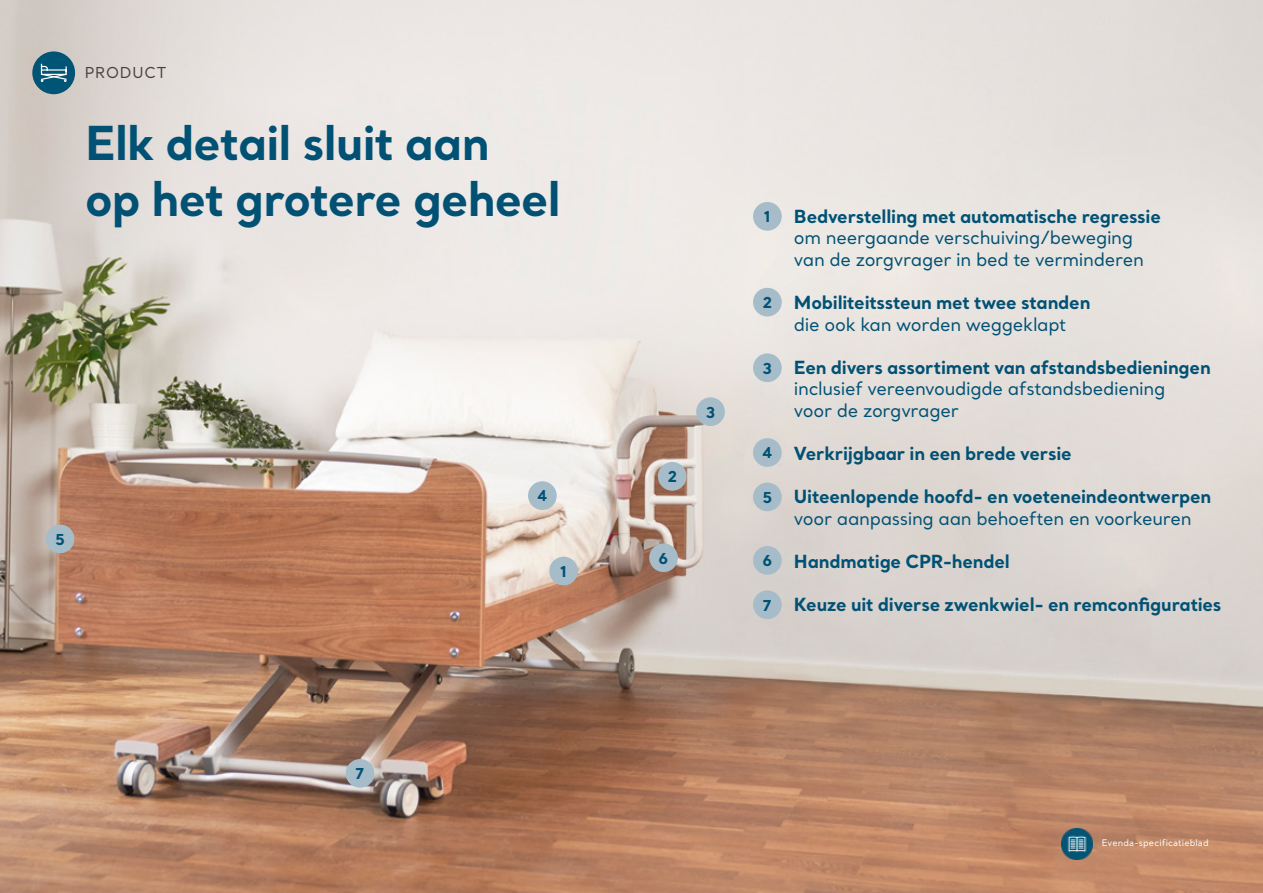
<style>
.page{position:relative;width:1263px;height:893px;background:#fff}
.page>*{position:absolute;margin:0;border:0;box-sizing:border-box;transform-origin:0 0}
.Headline_Santral_Bold_36_43_pt{font:700 46.5px/55.8px "Santral";letter-spacing:-.02em;color:#015174}
.Headline_Santral_Bold_36_43_pt-2{font:700 18px "Santral";letter-spacing:-.015em;color:#015174}
.Headline_Santral_Bold_36_43_pt-3{font:18px/21.6px "Santral";letter-spacing:-.02em;color:#015174}
.Headline_Santral_Bold_36_43_pt-4{font:700 15px "Santral";color:#015174}
.t1{font:15px "Santral";letter-spacing:.055em;color:#3b3d3e}
.Product_description_Santral_Regular_12_1{font:15px "Santral";letter-spacing:.06em;color:#434342}
.Bullet_points_14_pt{font:9px "Santral";letter-spacing:.01em;color:#fff}
</style>
<div class="page">
<img style="left:0;top:0;width:1263px;height:893px">
<div style="left:753px;top:202px;width:29px;height:29px;background:#a7bcc9;border-radius:50%"></div>
<div style="left:549px;top:557px;width:29px;height:28px;background:#a7bcc9;border-radius:50%"></div>
<div style="left:753px;top:288px;width:29px;height:28px;background:#a7bcc9;border-radius:50%"></div>
<div style="left:658px;top:462px;width:29px;height:29px;background:#a7bcc9;border-radius:50%"></div>
<div style="left:753px;top:353px;width:29px;height:29px;background:#a7bcc9;border-radius:50%"></div>
<div style="left:753px;top:438px;width:29px;height:29px;background:#a7bcc9;border-radius:50%"></div>
<div style="left:528px;top:481px;width:29px;height:29px;background:#a7bcc9;border-radius:50%"></div>
<div style="left:753px;top:482px;width:29px;height:29px;background:#a7bcc9;border-radius:50%"></div>
<div style="left:46px;top:525px;width:28px;height:28px;background:#a7bcc9;border-radius:50%"></div>
<div style="left:753px;top:546px;width:29px;height:29px;background:#a7bcc9;border-radius:50%"></div>
<div style="left:753px;top:590px;width:29px;height:29px;background:#a7bcc9;border-radius:50%"></div>
<div style="left:649px;top:543px;width:29px;height:29px;background:#a7bcc9;border-radius:50%"></div>
<div style="left:346px;top:759px;width:28px;height:29px;background:#a7bcc9;border-radius:50%"></div>
<div style="left:32px;top:51px;width:43px;height:43px;background:#005576;border-radius:50%"></div>
<svg style="left:40px;top:63px;width:27px;height:19px"></svg>
<img style="left:1061px;top:828px;width:31px;height:31px">
<div style="left:696px;top:397px;width:29px;height:29px;background:#a7bcc9;border-radius:50%"></div>
<p class="t1" style="left:85px;top:63px;width:154px">THE EVENDA<sup>®</sup> BED</p>
<p class="Product_description_Santral_Regular_12_1" style="left:85px;top:63px;width:83px">PRODUCT</p>
<p class="Headline_Santral_Bold_36_43_pt" style="left:85px;top:114px;width:477px">Elk detail sluit aan<br>op het grotere geheel</p>
<p class="Headline_Santral_Bold_36_43_pt-4" style="left:764px;top:206px;width:8px">1</p>
<p class="Headline_Santral_Bold_36_43_pt-4" style="left:55px;top:529px;width:11px">5</p>
<p class="Headline_Santral_Bold_36_43_pt-4" style="left:762px;top:292px;width:11px">2</p>
<p class="Headline_Santral_Bold_36_43_pt-4" style="left:667px;top:466px;width:11px">2</p>
<p class="Headline_Santral_Bold_36_43_pt-4" style="left:706px;top:402px;width:11px">3</p>
<p class="Headline_Santral_Bold_36_43_pt-4" style="left:763px;top:358px;width:11px">3</p>
<p class="Headline_Santral_Bold_36_43_pt-4" style="left:763px;top:443px;width:11px">4</p>
<p class="Headline_Santral_Bold_36_43_pt-4" style="left:538px;top:486px;width:11px">4</p>
<p class="Headline_Santral_Bold_36_43_pt-4" style="left:762px;top:487px;width:11px">5</p>
<p class="Headline_Santral_Bold_36_43_pt-4" style="left:560px;top:561px;width:8px">1</p>
<p class="Headline_Santral_Bold_36_43_pt-4" style="left:659px;top:548px;width:11px">6</p>
<p class="Headline_Santral_Bold_36_43_pt-4" style="left:762px;top:550px;width:11px">6</p>
<p class="Headline_Santral_Bold_36_43_pt-4" style="left:763px;top:595px;width:10px">7</p>
<p class="Headline_Santral_Bold_36_43_pt-2" style="left:794px;top:204px;width:369px">Bedverstelling met automatische regressie</p>
<p class="Headline_Santral_Bold_36_43_pt-3" style="left:794px;top:227px;width:351px">om neergaande verschuiving/beweging van de zorgvrager in bed te verminderen</p>
<p class="Headline_Santral_Bold_36_43_pt-2" style="left:794px;top:290px;width:298px">Mobiliteitssteun met twee standen</p>
<p class="Headline_Santral_Bold_36_43_pt-3" style="left:794px;top:313px;width:274px">die ook kan worden weggeklapt</p>
<p class="Headline_Santral_Bold_36_43_pt-2" style="left:794px;top:355px;width:418px">Een divers assortiment van afstandsbedieningen</p>
<p class="Headline_Santral_Bold_36_43_pt-3" style="left:794px;top:378px;width:373px">inclusief vereenvoudigde afstandsbediening voor de zorgvrager</p>
<p class="Headline_Santral_Bold_36_43_pt-2" style="left:794px;top:441px;width:279px">Verkrijgbaar in een brede versie</p>
<p class="Headline_Santral_Bold_36_43_pt-2" style="left:794px;top:484px;width:419px">Uiteenlopende hoofd- en voeteneindeontwerpen</p>
<p class="Headline_Santral_Bold_36_43_pt-3" style="left:794px;top:507px;width:399px">voor aanpassing aan behoeften en voorkeuren</p>
<p class="Headline_Santral_Bold_36_43_pt-2" style="left:794px;top:549px;width:217px">Handmatige CPR-hendel</p>
<p class="Headline_Santral_Bold_36_43_pt-2" style="left:794px;top:592px;width:429px">Keuze uit diverse zwenkwiel- en remconfiguraties</p>
<p class="Headline_Santral_Bold_36_43_pt-4" style="left:356px;top:763px;width:10px">7</p>
<p class="Bullet_points_14_pt" style="left:1102px;top:837px;width:108px">Evenda-specificatieblad</p>
</div>
